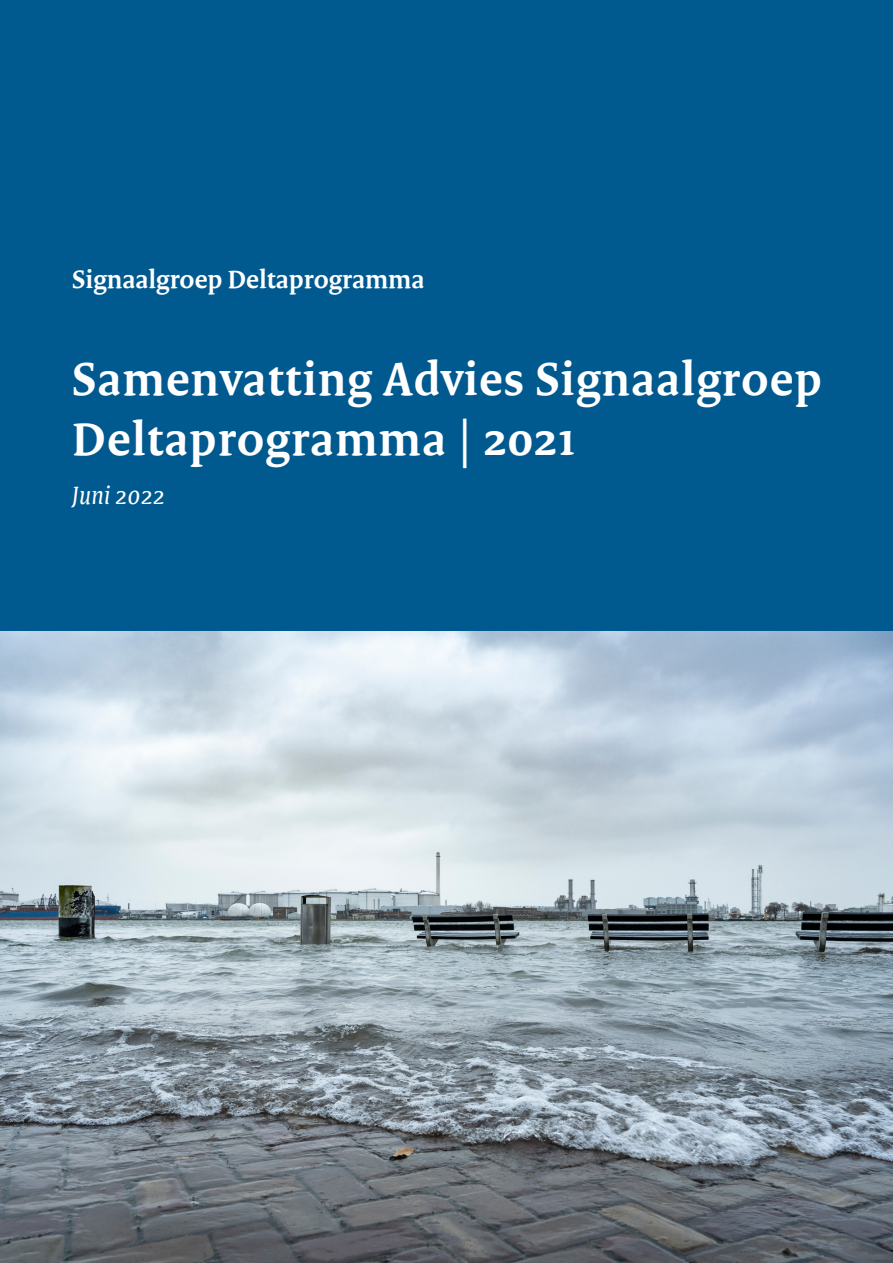
<style>
.page{position:relative;width:893px;height:1263px;background:#fff}
.page>*{position:absolute;margin:0;border:0;box-sizing:border-box;transform-origin:0 0}
.t1{font:700 49.5px/59.4px "Rijksoverheid Serif";letter-spacing:.02em;color:#fff}
.Subkop{font:700 27px "Rijksoverheid Serif";color:#fff}
.Ondertitel{font:italic 27px "Rijksoverheid Serif";letter-spacing:.02em;color:#fff}
</style>
<div class="page">
<div style="left:0;top:0;width:893px;height:631px;background:#00598f"></div>
<img style="left:0;top:631px;width:893px;height:632px">
<p class="Subkop" style="left:72px;top:263px;width:354px">Signaalgroep Deltaprogramma</p>
<p class="t1" style="left:72px;top:349px;width:751px">Samenvatting Advies Signaalgroep<br>Deltaprogramma | 2021</p>
<p class="Ondertitel" style="left:72px;top:479px;width:94px">Juni 2022</p>
</div>
